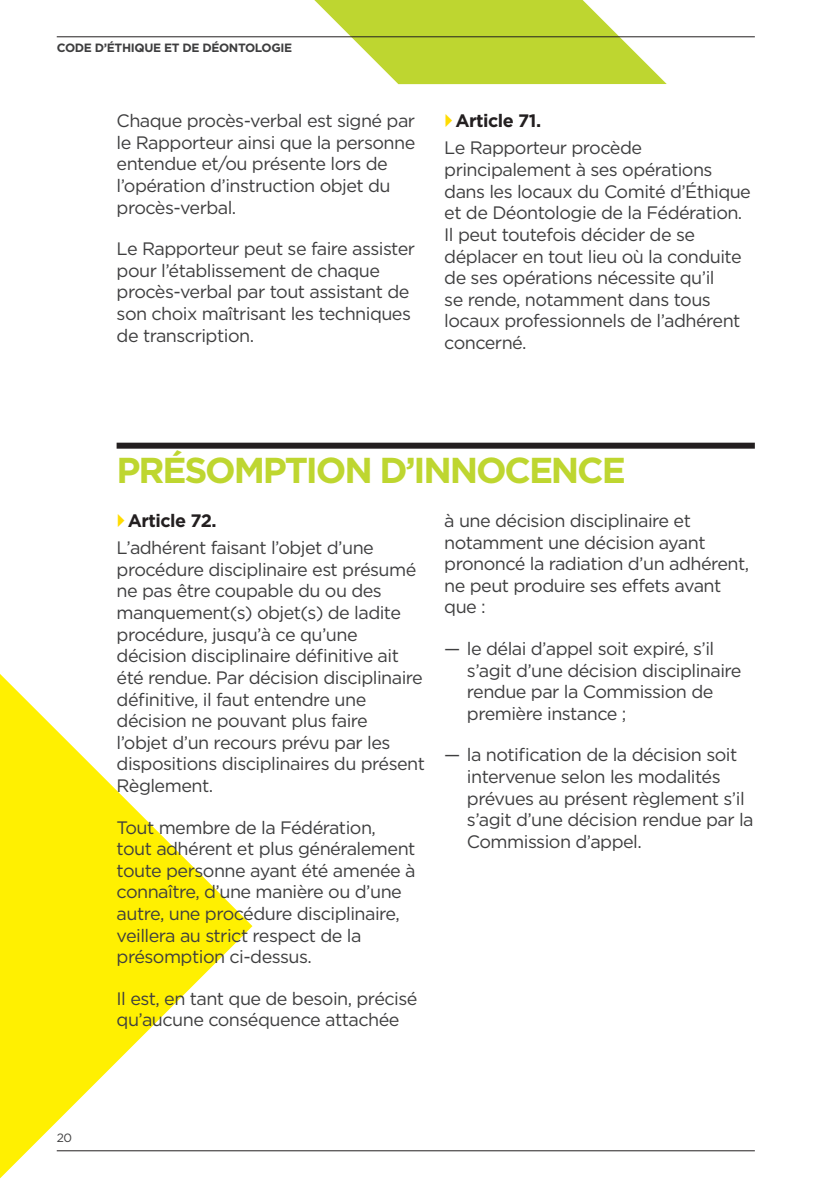
<style>
.page{position:relative;width:840px;height:1191px;background:#fff}
.page>*{position:absolute;margin:0;border:0;box-sizing:border-box;transform-origin:0 0}
.t1{font:700 36px "Gotham";letter-spacing:-.06em;color:#bed630}
.Courant{font:18px/21.6px "Gotham";letter-spacing:-.03em;color:#3e3e3f}
.Courant_liste{font:18px/21.6px "Gotham";letter-spacing:-.03em;color:#3e3e3f}
.t2{font:700 18px "Gotham";letter-spacing:-.03em;color:#231f20}
.t3{font:700 12px "Gotham";letter-spacing:-.03em;color:#3e3e3f}
.t4{font:12px "Gotham";color:#3e3e3f}
</style>
<div class="page">
<svg style="left:0;top:674px;width:252px;height:504px"></svg>
<svg style="left:314px;top:0;width:352px;height:84px"></svg>
<hr style="left:57px;top:36px;width:697px;height:1px;background:#231f20">
<hr style="left:57px;top:1150px;width:697px;height:1px;background:#231f20">
<div style="left:116px;top:443px;width:638px;height:6px;background:#231f20"></div>
<p class="t3" style="left:57px;top:40px;width:237px">CODE D’ÉTHIQUE ET DE DÉONTOLOGIE</p>
<p class="Courant" style="left:116px;top:110px;width:300px">Chaque procès-verbal est signé par le Rapporteur ainsi que la personne entendue et/ou présente lors de l’opération d’instruction objet du procès-verbal.</p>
<p class="Courant" style="left:116px;top:238px;width:300px">Le Rapporteur peut se faire assister pour l’établissement de chaque procès-verbal par tout assistant de son choix maîtrisant les techniques de transcription.</p>
<h3 class="t2" style="left:455px;top:109px;width:87px">Article 71.</h3>
<p class="Courant" style="left:444px;top:137px;width:308px">Le Rapporteur procède principalement à ses opérations dans les locaux du Comité d’Éthique et de Déontologie de la Fédération.<br>Il peut toutefois décider de se déplacer en tout lieu où la conduite de ses opérations nécessite qu’il<br>se rende, notamment dans tous locaux professionnels de l’adhérent concerné.</p>
<p class="t4" style="left:57px;top:1130px;width:17px">20</p>
<h2 class="t1" style="left:116px;top:446px;width:510px">PRÉSOMPTION D’INNOCENCE</h2>
<h3 class="t2" style="left:128px;top:508px;width:90px">Article 72.</h3>
<p class="Courant" style="left:116px;top:537px;width:310px">L’adhérent faisant l’objet d’une procédure disciplinaire est présumé ne pas être coupable du ou des manquement(s) objet(s) de ladite procédure, jusqu’à ce qu’une décision disciplinaire définitive ait été rendue. Par décision disciplinaire définitive, il faut entendre une décision ne pouvant plus faire<br>l’objet d’un recours prévu par les dispositions disciplinaires du présent<br>Règlement.</p>
<p class="Courant" style="left:116px;top:816px;width:300px">Tout membre de la Fédération, tout adhérent et plus généralement toute personne ayant été amenée à connaître, d’une manière ou d’une autre, une procédure disciplinaire, veillera au strict respect de la présomption ci-dessus.</p>
<p class="Courant" style="left:116px;top:987px;width:302px">Il est, en tant que de besoin, précisé qu’aucune conséquence attachée</p>
<p class="Courant" style="left:444px;top:509px;width:306px">à une décision disciplinaire et notamment une décision ayant prononcé la radiation d’un adhérent, ne peut produire ses effets avant que :</p>
<p class="Courant_liste" style="left:466px;top:637px;width:276px;text-indent:-23px">— le délai d’appel soit expiré, s’il s’agit d’une décision disciplinaire rendue par la Commission de première instance ;</p>
<p class="Courant_liste" style="left:466px;top:744px;width:288px;text-indent:-23px">— la notification de la décision soit intervenue selon les modalités prévues au présent règlement s’il s’agit d’une décision rendue par la<br>Commission d’appel.</p>
</div>
